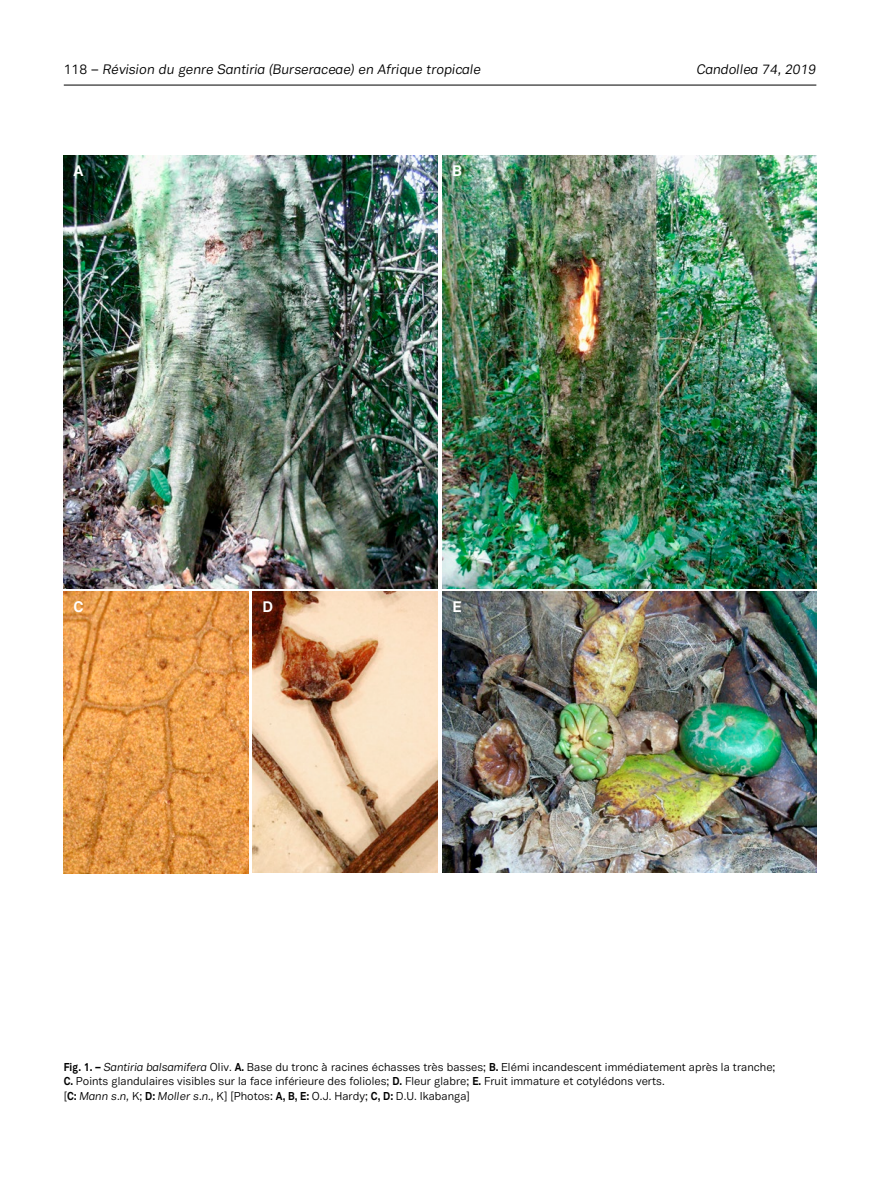
<style>
.page{position:relative;width:893px;height:1191px;background:#fff}
.page>*{position:absolute;margin:0;border:0;box-sizing:border-box;transform-origin:0 0}
.t1{font:700 15px "Vaud";color:#fff}
.t2{font:italic 13.5px "Vaud";color:#000}
.t3{font:11.25px/14.2px "Vaud";color:#000}
.s1{font-style:normal}
.s2{font-weight:700}
.s3{font-style:italic}
</style>
<div class="page">
<hr style="left:64px;top:85px;width:752px;height:1px;background:#000">
<img style="left:64px;top:155px;width:374px;height:433px">
<img style="left:253px;top:592px;width:185px;height:280px">
<img style="left:442px;top:592px;width:374px;height:280px">
<img style="left:442px;top:155px;width:374px;height:433px">
<img style="left:64px;top:592px;width:185px;height:282px">
<p class="t2" style="left:64px;top:61px;width:419px"><span class="s1">118 –</span> Révision du genre Santiria (Burseraceae) en Afrique tropicale</p>
<p class="t2" style="left:697px;top:61px;width:121px">Candollea 74, 2019</p>
<h1 class="t1" style="left:74px;top:161px;width:12px">A</h1>
<h1 class="t1" style="left:74px;top:597px;width:12px">C</h1>
<h1 class="t1" style="left:452px;top:161px;width:11px">B</h1>
<h1 class="t1" style="left:262px;top:597px;width:12px">D</h1>
<h1 class="t1" style="left:452px;top:597px;width:11px">E</h1>
<p class="t3" style="left:64px;top:1060px;width:713px"><span class="s2">Fig. 1. –</span> <span class="s3">Santiria balsamifera</span> Oliv. <span class="s2">A.</span> Base du tronc à racines échasses très basses; <span class="s2">B.</span> Elémi incandescent immédiatement après la tranche;<br><span class="s2">C.</span> Points glandulaires visibles sur la face inférieure des folioles; <span class="s2">D.</span> Fleur glabre; <span class="s2">E.</span> Fruit immature et cotylédons verts.<br>[<span class="s2">C:</span> <span class="s3">Mann s.n,</span> K; <span class="s2">D:</span> <span class="s3">Moller s.n.,</span> K] [Photos: <span class="s2">A, B, E:</span> O.J. Hardy; <span class="s2">C, D:</span> D.U. Ikabanga]</p>
</div>
